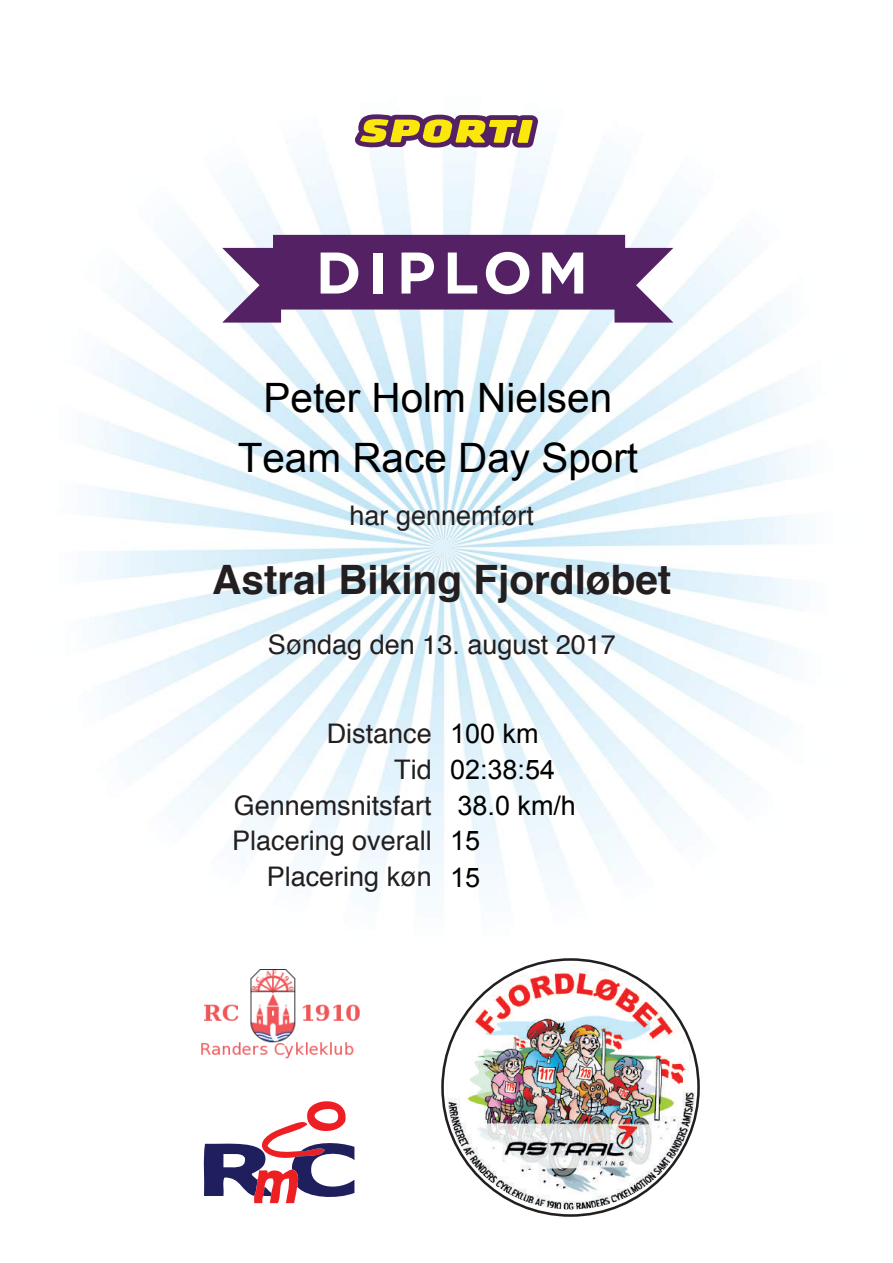
<style>
.page{position:relative;width:893px;height:1263px;background:#fff}
.page>*{position:absolute;margin:0;border:0;box-sizing:border-box;transform-origin:0 0}
.t1{font:700 58.5px "Gotham";letter-spacing:.12em;color:#fff}
.t2{font:40.5px "Arial";color:#000}
.t3{font:700 40.5px "Helvetica";color:#231f20}
.t4{font:27px/36px "Helvetica";color:#231f20;text-align:right}
.t5{font:27px/37.5px "Arial";color:#000}
</style>
<div class="page">
<img style="left:83px;top:121px;width:729px;height:1096px">
<svg style="left:355px;top:114px;width:183px;height:34px"></svg>
<svg style="left:222px;top:235px;width:451px;height:88px"></svg>
<svg style="left:203px;top:1095px;width:151px;height:108px"></svg>
<img style="left:188px;top:969px;width:177px;height:92px">
<img style="left:447px;top:965px;width:249px;height:244px">
<h1 class="t1" style="left:316px;top:239px;width:274px">DIPLOM</h1>
<h2 class="t2" style="left:264px;top:375px;width:350px">Peter Holm Nielsen</h2>
<h2 class="t2" style="left:238px;top:435px;width:402px">Team Race Day Sport</h2>
<p class="t4" style="left:350px;top:498px;width:186px">har gennemført</p>
<h2 class="t3" style="left:212px;top:547px;width:461px">Astral Biking Fjordløbet</h2>
<p class="t4" style="left:268px;top:627px;width:350px">Søndag den 13. august 2017</p>
<p class="t4" style="left:232px;top:716px;width:201px">Distance<br>Tid<br>Gennemsnitsfart<br>Placering overall<br>Placering køn</p>
<p class="t5" style="left:450px;top:715px;width:90px">100 km</p>
<p class="t5" style="left:450px;top:751px;width:107px">02:38:54</p>
<p class="t5" style="left:457px;top:787px;width:120px">38.0 km/h</p>
<p class="t5" style="left:450px;top:821px;width:32px">15<br>15</p>
</div>
